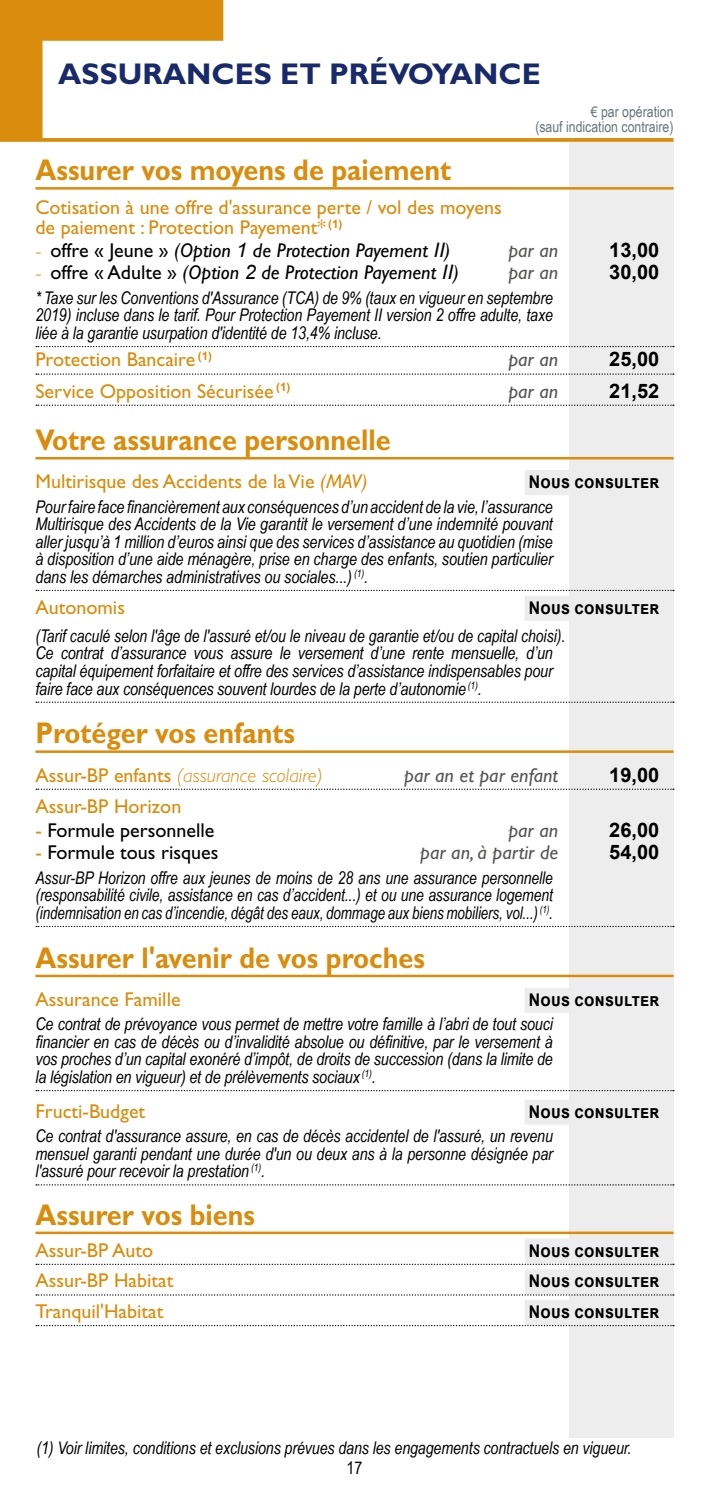
<style>
.page{position:relative;width:709px;height:1489px;background:#fff}
.page>*{position:absolute;margin:0;border:0;box-sizing:border-box;transform-origin:0 0}
.t1{font:700 30px "Gill Sans Std";color:#da8c0c;scale:.9 1}
.t2{font:700 30px "Gill Sans Std";color:#192a6b}
.t3{font:20px/20px "Gill Sans Std";color:#da8c0c}
.t4{font:italic 20px "Gill Sans Std";color:#000}
.t5{font:italic 20px "Gill Sans Std";color:#575756}
.t6{font:20px "Gill Sans Std";color:#000}
.t7{font:700 20px "Arial";color:#000}
.t8{font:italic 300 20px "Gill Sans Std";color:#da8c0c}
.t9{font:italic 17.5px/17.5px "Arial Narrow";letter-spacing:-.005em;color:#000;text-align:justify}
.t10{font:700 17.5px "Arial";letter-spacing:.02em;color:#000;scale:.9 1}
.t11{font:17.5px "Arial Narrow";color:#000}
.t12{font:15px/15px "Arial Narrow";color:#65757a;text-align:right}
.s1{font-family:"Garamond";font-style:normal;color:#da8c0c}
.s2{font-style:normal}
.s3{font-family:"Arial"}
.s4{font-style:italic}
.s5{font-weight:400;font-style:normal}
.s6{color:#da8c0c}
</style>
<div class="page">
<div style="left:568px;top:140px;width:105px;height:1297px;background:#ededed"></div>
<hr style="left:35px;top:187px;width:638px;height:2px;background:#da8c0c">
<svg style="left:36px;top:346px;width:638px;height:1px"></svg>
<svg style="left:36px;top:373px;width:638px;height:2px"></svg>
<svg style="left:36px;top:404px;width:638px;height:2px"></svg>
<hr style="left:35px;top:457px;width:638px;height:2px;background:#da8c0c">
<div style="left:524px;top:470px;width:142px;height:25px;background:#ededed"></div>
<svg style="left:36px;top:589px;width:638px;height:2px"></svg>
<div style="left:524px;top:596px;width:142px;height:25px;background:#ededed"></div>
<svg style="left:36px;top:701px;width:638px;height:1px"></svg>
<hr style="left:35px;top:750px;width:638px;height:3px;background:#da8c0c">
<svg style="left:36px;top:788px;width:638px;height:1px"></svg>
<svg style="left:36px;top:925px;width:638px;height:2px"></svg>
<hr style="left:35px;top:974px;width:638px;height:3px;background:#da8c0c">
<div style="left:524px;top:987px;width:142px;height:25px;background:#ededed"></div>
<svg style="left:36px;top:1089px;width:638px;height:2px"></svg>
<div style="left:524px;top:1099px;width:142px;height:25px;background:#ededed"></div>
<svg style="left:36px;top:1184px;width:638px;height:1px"></svg>
<hr style="left:35px;top:1231px;width:638px;height:2px;background:#da8c0c">
<div style="left:524px;top:1238px;width:142px;height:25px;background:#ededed"></div>
<svg style="left:36px;top:1263px;width:638px;height:1px"></svg>
<div style="left:524px;top:1269px;width:142px;height:25px;background:#ededed"></div>
<svg style="left:36px;top:1294px;width:638px;height:1px"></svg>
<div style="left:524px;top:1299px;width:142px;height:25px;background:#ededed"></div>
<svg style="left:36px;top:1324px;width:638px;height:2px"></svg>
<svg style="left:0;top:0;width:673px;height:142px"></svg>
<h1 class="t2" style="left:58px;top:56px;width:484px">ASSURANCES ET PRÉVOYANCE</h1>
<p class="t12" style="left:535px;top:103px;width:140px">€ par opération<br>(sauf indication contraire)</p>
<h1 class="t1" style="left:35px;top:152px;width:463px">Assurer vos moyens de paiement</h1>
<p class="t3" style="left:35px;top:197px;width:468px">Cotisation à une offre d'assurance perte / vol des moyens de paiement : Protection Payement* <sup>(1)</sup></p>
<p class="t4" style="left:35px;top:238px;width:416px"><span class="s1">-</span> <span class="s2">offre « Jeune »</span> (Option <span class="s3">1</span> de Protection Payement <span class="s3">II</span>)</p>
<p class="t5" style="left:508px;top:238px;width:51px">par an</p>
<p class="t7" style="left:609px;top:235px;width:52px">13,00</p>
<p class="t4" style="left:35px;top:261px;width:425px"><span class="s1">-</span> <span class="s2">offre « Adulte »</span> (Option <span class="s3">2</span> de Protection Payement <span class="s3">II</span>)</p>
<p class="t5" style="left:508px;top:261px;width:51px">par an</p>
<p class="t7" style="left:609px;top:258px;width:52px">30,00</p>
<p class="t9" style="left:35px;top:288px;width:519px">* Taxe sur les Conventions d'Assurance (TCA) de 9% (taux en vigueur en septembre 2019) incluse dans le tarif. Pour Protection Payement II version 2 offre adulte, taxe liée à la garantie usurpation d'identité de 13,4% incluse.</p>
<p class="t3" style="left:35px;top:350px;width:178px">Protection Bancaire <sup>(1)</sup></p>
<p class="t5" style="left:508px;top:348px;width:51px">par an</p>
<p class="t7" style="left:609px;top:345px;width:52px">25,00</p>
<p class="t3" style="left:35px;top:381px;width:256px">Service Opposition Sécurisée <sup>(1)</sup></p>
<p class="t5" style="left:508px;top:379px;width:51px">par an</p>
<p class="t7" style="left:609px;top:376px;width:52px">21,52</p>
<h1 class="t1" style="left:35px;top:422px;width:396px">Votre assurance personnelle</h1>
<p class="t3" style="left:35px;top:471px;width:333px">Multirisque des Accidents de la Vie <span class="s4">(MAV)</span></p>
<p class="t10" style="left:529px;top:469px;width:146px">Nous consulter</p>
<p class="t9" style="left:35px;top:497px;width:519px">Pour faire face financièrement aux conséquences d’un accident de la vie, l’assurance Multirisque des Accidents de la Vie garantit le versement d’une indemnité pouvant aller jusqu’à 1 million d’euros ainsi que des services d’assistance au quotidien (mise à disposition d’une aide ménagère, prise en charge des enfants, soutien particulier dans les démarches administratives ou sociales...) <sup>(1)</sup>.</p>
<p class="t3" style="left:35px;top:597px;width:91px">Autonomis</p>
<p class="t10" style="left:529px;top:595px;width:146px">Nous consulter</p>
<p class="t9" style="left:35px;top:626px;width:531px;text-align:left">(Tarif caculé selon l'âge de l'assuré et/ou le niveau de garantie et/ou de capital choisi).<br>Ce contrat d’assurance vous assure le versement d’une rente mensuelle, d’un capital équipement forfaitaire et offre des services d’assistance indispensables pour faire face aux conséquences souvent lourdes de la perte d’autonomie <sup>(1)</sup>.</p>
<h1 class="t1" style="left:35px;top:715px;width:290px">Protéger vos enfants</h1>
<p class="t8" style="left:35px;top:763px;width:289px"><span class="s5">Assur-BP enfants</span> (assurance scolaire)</p>
<p class="t5" style="left:404px;top:763px;width:155px">par an et par enfant</p>
<p class="t7" style="left:609px;top:760px;width:52px">19,00</p>
<p class="t3" style="left:35px;top:796px;width:147px">Assur-BP Horizon</p>
<p class="t6" style="left:35px;top:818px;width:180px"><span class="s6">-</span> Formule personnelle</p>
<p class="t5" style="left:508px;top:818px;width:51px">par an</p>
<p class="t7" style="left:609px;top:815px;width:52px">26,00</p>
<p class="t6" style="left:35px;top:840px;width:185px"><span class="s6">-</span> Formule tous risques</p>
<p class="t5" style="left:420px;top:840px;width:139px">par an, à partir de</p>
<p class="t7" style="left:609px;top:838px;width:52px">54,00</p>
<p class="t9" style="left:35px;top:868px;width:519px">Assur-BP Horizon offre aux jeunes de moins de 28 ans une assurance personnelle (responsabilité civile, assistance en cas d’accident...) et ou une assurance logement (indemnisation en cas d’incendie, dégât des eaux, dommage aux biens mobiliers, vol...) <sup>(1)</sup>.</p>
<h1 class="t1" style="left:35px;top:939px;width:434px">Assurer l'avenir de vos proches</h1>
<p class="t3" style="left:35px;top:989px;width:147px">Assurance Famille</p>
<p class="t10" style="left:529px;top:987px;width:146px">Nous consulter</p>
<p class="t9" style="left:35px;top:1015px;width:519px">Ce contrat de prévoyance vous permet de mettre votre famille à l’abri de tout souci financier en cas de décès ou d’invalidité absolue ou définitive, par le versement à vos proches d’un capital exonéré d’impôt, de droits de succession (dans la limite de la législation en vigueur) et de prélèvements sociaux <sup>(1)</sup>.</p>
<p class="t3" style="left:35px;top:1100px;width:111px">Fructi-Budget</p>
<p class="t10" style="left:529px;top:1098px;width:146px">Nous consulter</p>
<p class="t9" style="left:35px;top:1126px;width:519px">Ce contrat d'assurance assure, en cas de décès accidentel de l'assuré, un revenu mensuel garanti pendant une durée d'un ou deux ans à la personne désignée par l'assuré pour recevoir la prestation <sup>(1)</sup>.</p>
<h1 class="t1" style="left:35px;top:1196px;width:245px">Assurer vos biens</h1>
<p class="t3" style="left:35px;top:1239px;width:119px">Assur-BP Auto</p>
<p class="t10" style="left:529px;top:1237px;width:146px">Nous consulter</p>
<p class="t3" style="left:35px;top:1270px;width:139px">Assur-BP Habitat</p>
<p class="t10" style="left:529px;top:1268px;width:146px">Nous consulter</p>
<p class="t3" style="left:35px;top:1301px;width:129px">Tranquil'Habitat</p>
<p class="t10" style="left:529px;top:1299px;width:146px">Nous consulter</p>
<p class="t9" style="left:36px;top:1438px;width:596px">(1) Voir limites, conditions et exclusions prévues dans les engagements contractuels en vigueur.</p>
<p class="t11" style="left:346px;top:1454px;width:17px">17</p>
</div>
